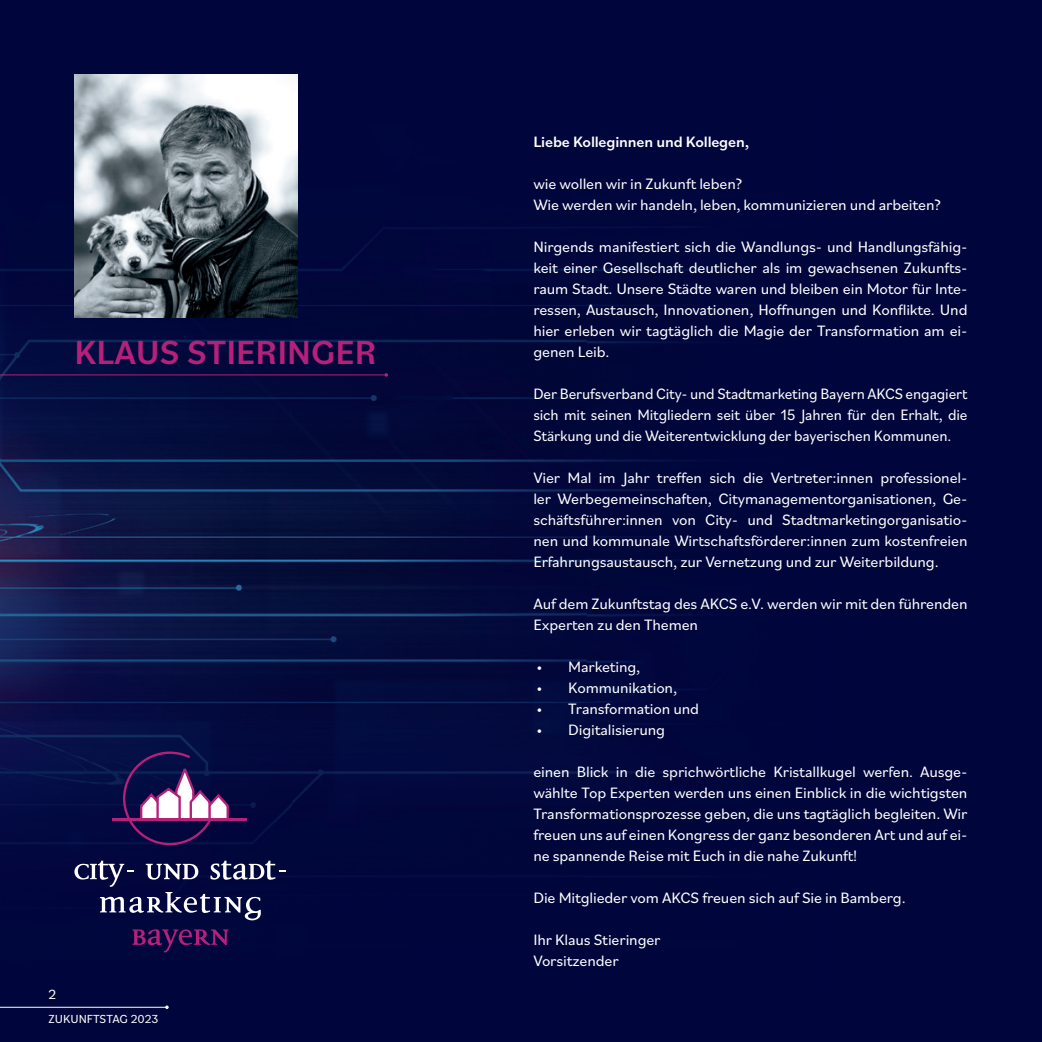
<style>
.page{position:relative;width:1042px;height:1042px;background:#00063b}
.page>*{position:absolute;margin:0;border:0;box-sizing:border-box;transform-origin:0 0}
.t1{font:500 35px "Bilo";color:#b5207a}
.t2{font:15.75px/21px "Bilo";letter-spacing:-.01em;color:#fff}
.t3{font:15.75px/21px "Bilo";letter-spacing:-.01em;color:#fff;text-align:justify;scale:.96 1}
.t4{font:500 15.75px "Bilo";letter-spacing:-.01em;color:#fff}
.t5{font:14px "Bilo";color:#fff}
.t6{font:12.25px "Bilo";letter-spacing:-.005em;color:#fff}
</style>
<div class="page">
<img style="left:0;top:227px;width:679px;height:718px">
<img style="left:74px;top:74px;width:224px;height:243px">
<hr style="left:0;top:374px;width:386px;height:1px;background:#b5207a">
<svg style="left:384px;top:373px;width:4px;height:4px"></svg>
<svg style="left:133px;top:929px;width:95px;height:24px"></svg>
<hr style="left:112px;top:818px;width:135px;height:2px;background:#b5207a">
<svg style="left:123px;top:751px;width:106px;height:94px"></svg>
<svg style="left:74px;top:860px;width:212px;height:60px"></svg>
<hr style="left:0;top:1007px;width:167px;height:1px;background:#fff">
<svg style="left:165px;top:1005px;width:4px;height:4px"></svg>
<h1 class="t1" style="left:74px;top:328px;width:304px">KLAUS STIERINGER</h1>
<p class="t5" style="left:49px;top:984px;width:9px">2</p>
<p class="t6" style="left:49px;top:1010px;width:111px">ZUKUNFTSTAG 2023</p>
<p class="t4" style="left:533px;top:131px;width:217px">Liebe Kolleginnen und Kollegen,</p>
<p class="t2" style="left:533px;top:173px;width:409px">wie wollen wir in Zukunft leben?<br>Wie werden wir handeln, leben, kommunizieren und arbeiten?</p>
<p class="t2" style="left:533px;top:236px;width:436px;text-align:justify">Nirgends manifestiert sich die Wandlungs- und Handlungsfähig&shy;keit einer Gesellschaft deutlicher als im gewachsenen Zukunfts&shy;raum Stadt. Unsere Städte waren und bleiben ein Motor für Inte&shy;ressen, Austausch, Innovationen, Hoffnungen und Konflikte. Und hier erleben wir tagtäglich die Magie der Transformation am ei&shy;genen Leib.</p>
<p class="t3" style="left:533px;top:383px;width:454px">Der Berufsverband City- und Stadtmarketing Bayern AKCS engagiert sich mit seinen Mitgliedern seit über 15 Jahren für den Erhalt, die Stärkung und die Weiterentwicklung der bayerischen Kommunen.</p>
<p class="t2" style="left:533px;top:467px;width:436px;text-align:justify">Vier Mal im Jahr treffen sich die Vertreter:innen professionel&shy;ler Werbegemeinschaften, Citymanagementorganisationen, Ge&shy;schäftsführer:innen von City- und Stadtmarketingorganisatio&shy;nen und kommunale Wirtschaftsförderer:innen zum kostenfreien Erfahrungsaustausch, zur Vernetzung und zur Weiterbildung.</p>
<p class="t2" style="left:533px;top:593px;width:436px">Auf dem Zukunftstag des AKCS e.V. werden wir mit den führenden<br>Experten zu den Themen</p>
<p class="t2" style="left:536px;top:656px;width:105px">• Marketing,</p>
<p class="t2" style="left:536px;top:677px;width:142px">• Kommunikation,</p>
<p class="t2" style="left:536px;top:698px;width:164px">• Transformation und</p>
<p class="t2" style="left:536px;top:719px;width:130px">• Digitalisierung</p>
<p class="t2" style="left:533px;top:761px;width:436px;text-align:justify">einen Blick in die sprichwörtliche Kristallkugel werfen. Ausge&shy;wählte Top Experten werden uns einen Einblick in die wichtigsten Transformationsprozesse geben, die uns tagtäglich begleiten. Wir freuen uns auf einen Kongress der ganz besonderen Art und auf ei&shy;ne spannende Reise mit Euch in die nahe Zukunft!</p>
<p class="t2" style="left:533px;top:887px;width:374px">Die Mitglieder vom AKCS freuen sich auf Sie in Bamberg.</p>
<p class="t2" style="left:533px;top:929px;width:129px">Ihr Klaus Stieringer<br>Vorsitzender</p>
</div>
